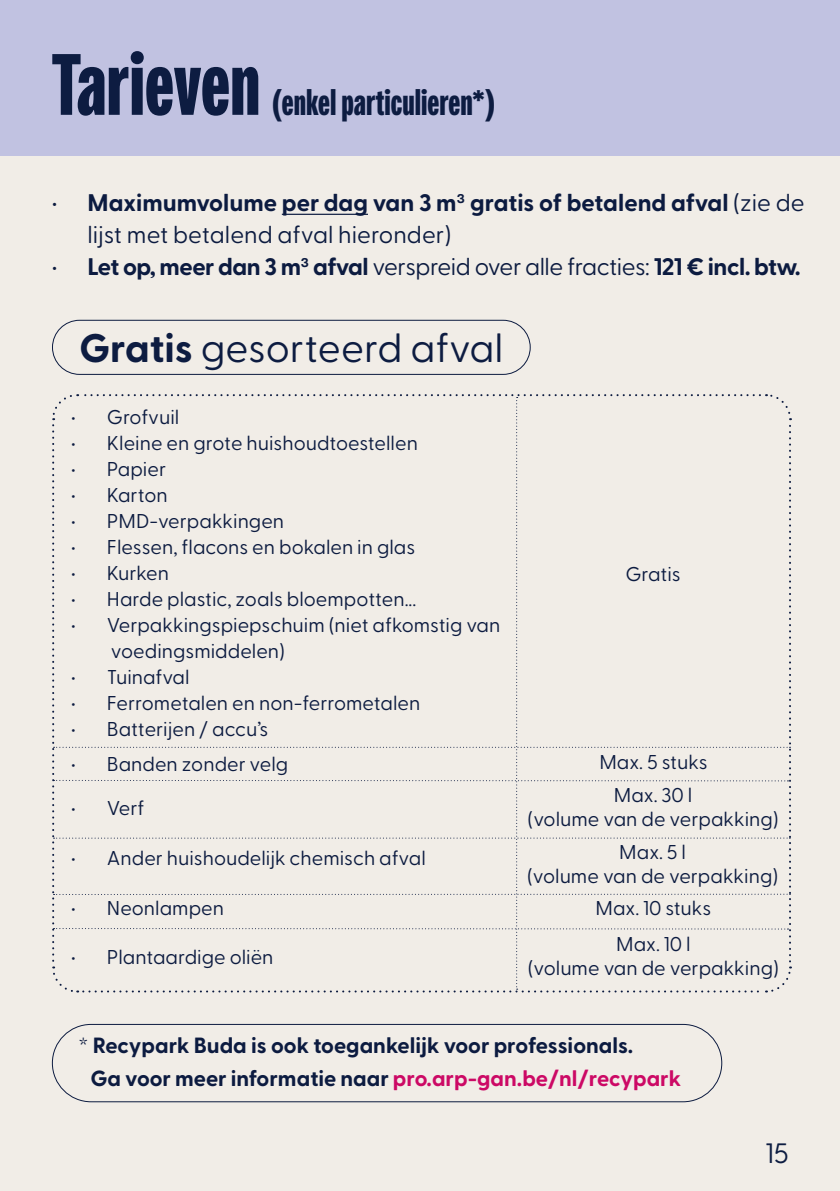
<style>
.page{position:relative;width:840px;height:1191px;background:#fff}
.page>*{position:absolute;margin:0;border:0;box-sizing:border-box;transform-origin:0 0}
.t1{font:900 88px "Fairweather";color:#0d1c41}
.t2{font:40px "Greycliff CF";color:#0d1c41}
.t3{font:900 36px "Fairweather";color:#0d1c41}
.t4{font:28px "Greycliff CF";color:#0d1c41}
.t5{font:700 24px/32px "Greycliff CF";letter-spacing:-.005em;color:#0c1b40}
.t6{font:700 22px "Greycliff CF";color:#cc0965}
.t7{font:700 22px "Greycliff CF";color:#0c1b40}
.t8{font:20px "Greycliff CF";color:#0c1b40}
.s1{font-weight:400}
.s2{font-weight:700}
.s3{color:#0c1b40}
</style>
<div class="page">
<div style="left:0;top:0;width:839px;height:156px;background:#c1c2e1"></div>
<div style="left:0;top:156px;width:839px;height:1035px;background:#f1ede7"></div>
<hr style="left:0;top:0;width:1px;height:1191px;background:#f1ede7">
<div style="left:52px;top:320px;width:478px;height:55px;border:1px solid #0c1b40;border-radius:27px"></div>
<svg style="left:52px;top:394px;width:739px;height:599px"></svg>
<hr style="left:282px;top:214px;width:86px;height:1px;background:#0c1b40">
<div style="left:52px;top:1024px;width:669px;height:78px;border:1px solid #0c1b40;border-radius:39px"></div>
<p class="t1" style="left:51px;top:35px;width:210px">Tarieven</p>
<p class="t3" style="left:272px;top:82px;width:223px">(enkel particulieren*)</p>
<p class="t5" style="left:87px;top:186px;width:718px;text-indent:-36px"><span class="s1">•</span> Maximumvolume per dag van 3 m³ gratis of betalend afval <span class="s1">(zie de lijst met betalend afval hieronder)</span></p>
<p class="t5" style="left:51px;top:250px;width:750px"><span class="s1">•</span> Let op, meer dan 3 m³ afval <span class="s1">verspreid over alle fracties:</span> 121 € incl. btw.</p>
<p class="t2" style="left:79px;top:318px;width:425px"><span class="s2">Gratis</span> gesorteerd afval</p>
<p class="t8" style="left:71px;top:402px;width:110px">• Grofvuil</p>
<p class="t8" style="left:71px;top:428px;width:348px">• Kleine en grote huishoudtoestellen</p>
<p class="t8" style="left:71px;top:454px;width:97px">• Papier</p>
<p class="t8" style="left:71px;top:480px;width:98px">• Karton</p>
<p class="t8" style="left:71px;top:506px;width:215px">• PMD-verpakkingen</p>
<p class="t8" style="left:71px;top:532px;width:346px">• Flessen, flacons en bokalen in glas</p>
<p class="t8" style="left:71px;top:558px;width:100px">• Kurken</p>
<p class="t8" style="left:71px;top:584px;width:347px">• Harde plastic, zoals bloempotten...</p>
<p class="t8" style="left:71px;top:610px;width:431px">• Verpakkingspiepschuim (niet afkomstig van</p>
<p class="t8" style="left:111px;top:636px;width:175px">voedingsmiddelen)</p>
<p class="t8" style="left:71px;top:662px;width:120px">• Tuinafval</p>
<p class="t8" style="left:71px;top:688px;width:351px">• Ferrometalen en non-ferrometalen</p>
<p class="t8" style="left:71px;top:714px;width:199px">• Batterijen / accu’s</p>
<p class="t8" style="left:625px;top:559px;width:57px">Gratis</p>
<p class="t8" style="left:71px;top:748px;width:219px">• Banden zonder velg</p>
<p class="t8" style="left:599px;top:747px;width:109px">Max. 5 stuks</p>
<p class="t8" style="left:71px;top:793px;width:75px">• Verf</p>
<p class="t8" style="left:71px;top:842px;width:356px">• Ander huishoudelijk chemisch afval</p>
<p class="t8" style="left:71px;top:892px;width:155px">• Neonlampen</p>
<p class="t8" style="left:71px;top:942px;width:204px">• Plantaardige oliën</p>
<p class="t8" style="left:613px;top:780px;width:80px">Max. 30 l</p>
<p class="t8" style="left:527px;top:804px;width:252px">(volume van de verpakking)</p>
<p class="t8" style="left:619px;top:837px;width:68px">Max. 5 l</p>
<p class="t8" style="left:527px;top:861px;width:252px">(volume van de verpakking)</p>
<p class="t8" style="left:595px;top:892px;width:117px">Max. 10 stuks</p>
<p class="t8" style="left:616px;top:928px;width:76px">Max. 10 l</p>
<p class="t8" style="left:527px;top:952px;width:252px">(volume van de verpakking)</p>
<p class="t7" style="left:78px;top:1029px;width:556px">* Recypark Buda is ook toegankelijk voor professionals.</p>
<p class="t6" style="left:90px;top:1061px;width:591px"><span class="s3">Ga voor meer informatie naar</span> pro.arp-gan.be/nl/recypark</p>
<p class="t4" style="left:765px;top:1132px;width:25px">15</p>
</div>
